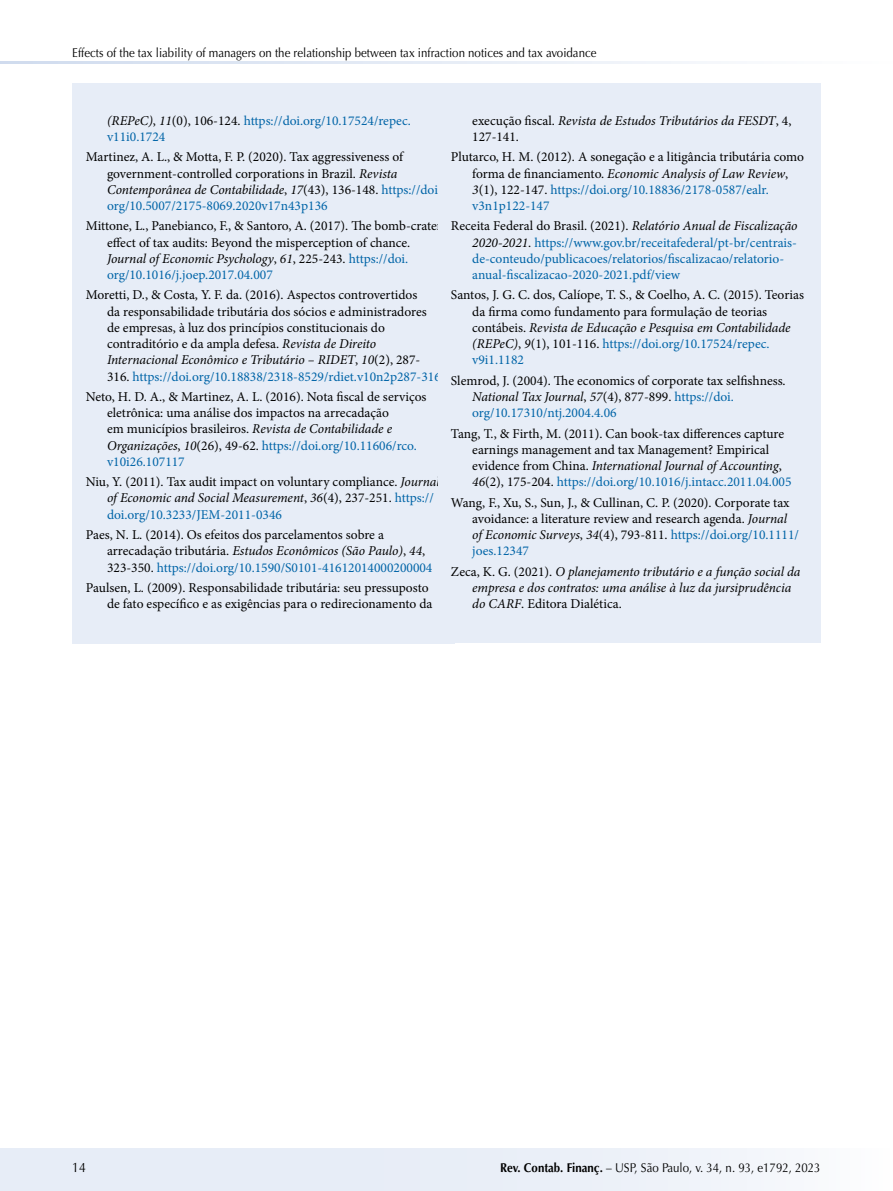
<style>
.page{position:relative;width:893px;height:1191px;background:#fff}
.page>*{position:absolute;margin:0;border:0;box-sizing:border-box;transform-origin:0 0}
.t1{font:13.5px/16.2px "Minion Pro";color:#000}
.t2{font:13.5px/16.2px "Minion Pro";color:#0064a7}
.t3{font:italic 13.5px/16.2px "Minion Pro";letter-spacing:-.005em;color:#000}
.t4{font:13.5px "Optima LT Std";color:#000;scale:.9 1}
.t5{font:12.75px "Optima LT Std";color:#000;scale:.9 1}
.s1{font-style:italic;color:#000}
.s2{color:#000}
.s3{font-style:italic}
.s4{color:#0064a7}
.s5{font-style:normal}
.s6{font-weight:700}
</style>
<div class="page">
<div style="left:0;top:1148px;width:893px;height:43px;background:#e7edf7"></div>
<hr style="left:0;top:61px;width:893px;height:3px;background:#cfdbee">
<div style="left:73px;top:83px;width:382px;height:93px;background:#e7edf7"></div>
<div style="left:73px;top:120px;width:382px;height:125px;background:#e7edf7"></div>
<div style="left:73px;top:189px;width:382px;height:125px;background:#e7edf7"></div>
<div style="left:73px;top:258px;width:382px;height:158px;background:#e7edf7"></div>
<div style="left:73px;top:360px;width:382px;height:141px;background:#e7edf7"></div>
<div style="left:73px;top:498px;width:382px;height:108px;background:#e7edf7"></div>
<div style="left:73px;top:551px;width:382px;height:92px;background:#e7edf7"></div>
<div style="left:438px;top:83px;width:382px;height:93px;background:#e7edf7"></div>
<div style="left:438px;top:120px;width:382px;height:125px;background:#e7edf7"></div>
<div style="left:438px;top:189px;width:382px;height:125px;background:#e7edf7"></div>
<div style="left:438px;top:258px;width:382px;height:141px;background:#e7edf7"></div>
<div style="left:438px;top:396px;width:382px;height:125px;background:#e7edf7"></div>
<div style="left:438px;top:465px;width:382px;height:125px;background:#e7edf7"></div>
<div style="left:438px;top:534px;width:382px;height:109px;background:#e7edf7"></div>
<p class="t5" style="left:72px;top:45px;width:584px">Effects of the tax liability of managers on the relationship between tax infraction notices and tax avoidance</p>
<p class="t2" style="left:107px;top:112px;width:305px"><span class="s1">(REPeC)</span><span class="s2">,</span> <span class="s1">11</span><span class="s2">(0), 106-124.</span> https://doi.org/10.17524/repec. v11i0.1724</p>
<p class="t1" style="left:107px;top:149px;width:335px;text-indent:-21px">Martinez, A. L., &amp; Motta, F. P. (2020). Tax aggressiveness of government-controlled corporations in Brazil. <span class="s3">Revista Contemporânea de Contabilidade</span>, <span class="s3">17</span>(43), 136-148. <span class="s4">https://doi. org/10.5007/2175-8069.2020v17n43p136</span></p>
<p class="t1" style="left:107px;top:218px;width:336px;text-indent:-21px">Mittone, L., Panebianco, F., &amp; Santoro, A. (2017). The bomb-crater effect of tax audits: Beyond the misperception of chance.<br><span class="s3">Journal of Economic Psychology</span>, <span class="s3">61</span>, 225-243. <span class="s4">https://doi. org/10.1016/j.joep.2017.04.007</span></p>
<p class="t1" style="left:107px;top:287px;width:335px;text-indent:-21px">Moretti, D., &amp; Costa, Y. F. da. (2016). Aspectos controvertidos<br>da responsabilidade tributária dos sócios e administradores de empresas, à luz dos princípios constitucionais do contraditório e da ampla defesa. <span class="s3">Revista de Direito Internacional Econômico e Tributário – RIDET</span>, <span class="s3">10</span>(2), 287- 316. <span class="s4">https://doi.org/10.18838/2318-8529/rdiet.v10n2p287-316</span></p>
<p class="t1" style="left:107px;top:388px;width:321px;text-indent:-21px">Neto, H. D. A., &amp; Martinez, A. L. (2016). Nota fiscal de serviços eletrônica: uma análise dos impactos na arrecadação<br>em municípios brasileiros. <span class="s3">Revista de Contabilidade e Organizações</span>, <span class="s3">10</span>(26), 49-62. <span class="s4">https://doi.org/10.11606/rco. v10i26.107117</span></p>
<p class="t1" style="left:107px;top:474px;width:334px;text-indent:-21px">Niu, Y. (2011). Tax audit impact on voluntary compliance. <span class="s3">Journal of Economic and Social Measurement</span>, <span class="s3">36</span>(4), 237-251. <span class="s4">https:// doi.org/10.3233/JEM-2011-0346</span></p>
<p class="t1" style="left:107px;top:527px;width:327px;text-indent:-21px">Paes, N. L. (2014). Os efeitos dos parcelamentos sobre a arrecadação tributária. <span class="s3">Estudos Econômicos (São Paulo)</span>, <span class="s3">44</span>,<br>323-350. <span class="s4">https://doi.org/10.1590/S0101-41612014000200004</span></p>
<p class="t1" style="left:86px;top:579px;width:348px;text-align:right">Paulsen, L. (2009). Responsabilidade tributária: seu pressuposto de fato específico e as exigências para o redirecionamento da</p>
<p class="t3" style="left:472px;top:112px;width:321px"><span class="s5">execução fiscal.</span> Revista de Estudos Tributários da FESDT<span class="s5">, 4,<br>127-141.</span></p>
<p class="t1" style="left:472px;top:149px;width:333px;text-indent:-21px">Plutarco, H. M. (2012). A sonegação e a litigância tributária como forma de financiamento. <span class="s3">Economic Analysis of Law Review</span>, <span class="s3">3</span>(1), 122-147. <span class="s4">https://doi.org/10.18836/2178-0587/ealr. v3n1p122-147</span></p>
<p class="t2" style="left:472px;top:218px;width:327px;text-indent:-21px"><span class="s2">Receita Federal do Brasil. (2021).</span> <span class="s1">Relatório Anual de Fiscalização 2020-2021</span><span class="s2">.</span> https://www.gov.br/receitafederal/pt-br/centrais&shy;de-conteudo/publicacoes/relatorios/fiscalizacao/relatorio&shy;anual-fiscalizacao-2020-2021.pdf/view</p>
<p class="t1" style="left:472px;top:287px;width:333px;text-indent:-21px">Santos, J. G. C. dos, Calíope, T. S., &amp; Coelho, A. C. (2015). Teorias da firma como fundamento para formulação de teorias contábeis. <span class="s3">Revista de Educação e Pesquisa em Contabilidade (REPeC)</span>, <span class="s3">9</span>(1), 101-116. <span class="s4">https://doi.org/10.17524/repec. v9i1.1182</span></p>
<p class="t1" style="left:472px;top:372px;width:315px;text-indent:-21px">Slemrod, J. (2004). The economics of corporate tax selfishness.<br><span class="s3">National Tax Journal</span>, <span class="s3">57</span>(4), 877-899. <span class="s4">https://doi. org/10.17310/ntj.2004.4.06</span></p>
<p class="t1" style="left:472px;top:425px;width:321px;text-indent:-21px">Tang, T., &amp; Firth, M. (2011). Can book-tax differences capture earnings management and tax Management? Empirical evidence from China. <span class="s3">International Journal of Accounting</span>, <span class="s3">46</span>(2), 175-204. <span class="s4">https://doi.org/10.1016/j.intacc.2011.04.005</span></p>
<p class="t1" style="left:472px;top:494px;width:328px;text-indent:-21px">Wang, F., Xu, S., Sun, J., &amp; Cullinan, C. P. (2020). Corporate tax avoidance: a literature review and research agenda. <span class="s3">Journal of Economic Surveys</span>, <span class="s3">34</span>(4), 793-811. <span class="s4">https://doi.org/10.1111/ joes.12347</span></p>
<p class="t3" style="left:472px;top:563px;width:330px;text-indent:-21px"><span class="s5">Zeca, K. G. (2021).</span> O planejamento tributário e a função social da empresa e dos contratos: uma análise à luz da jursiprudência do CARF<span class="s5">. Editora Dialética.</span></p>
<p class="t4" style="left:72px;top:1160px;width:17px">14</p>
<p class="t5" style="left:500px;top:1160px;width:358px"><span class="s6">Rev. Contab. Finanç.</span> – USP, São Paulo, v. 34, n. 93, e1792, 2023</p>
</div>
